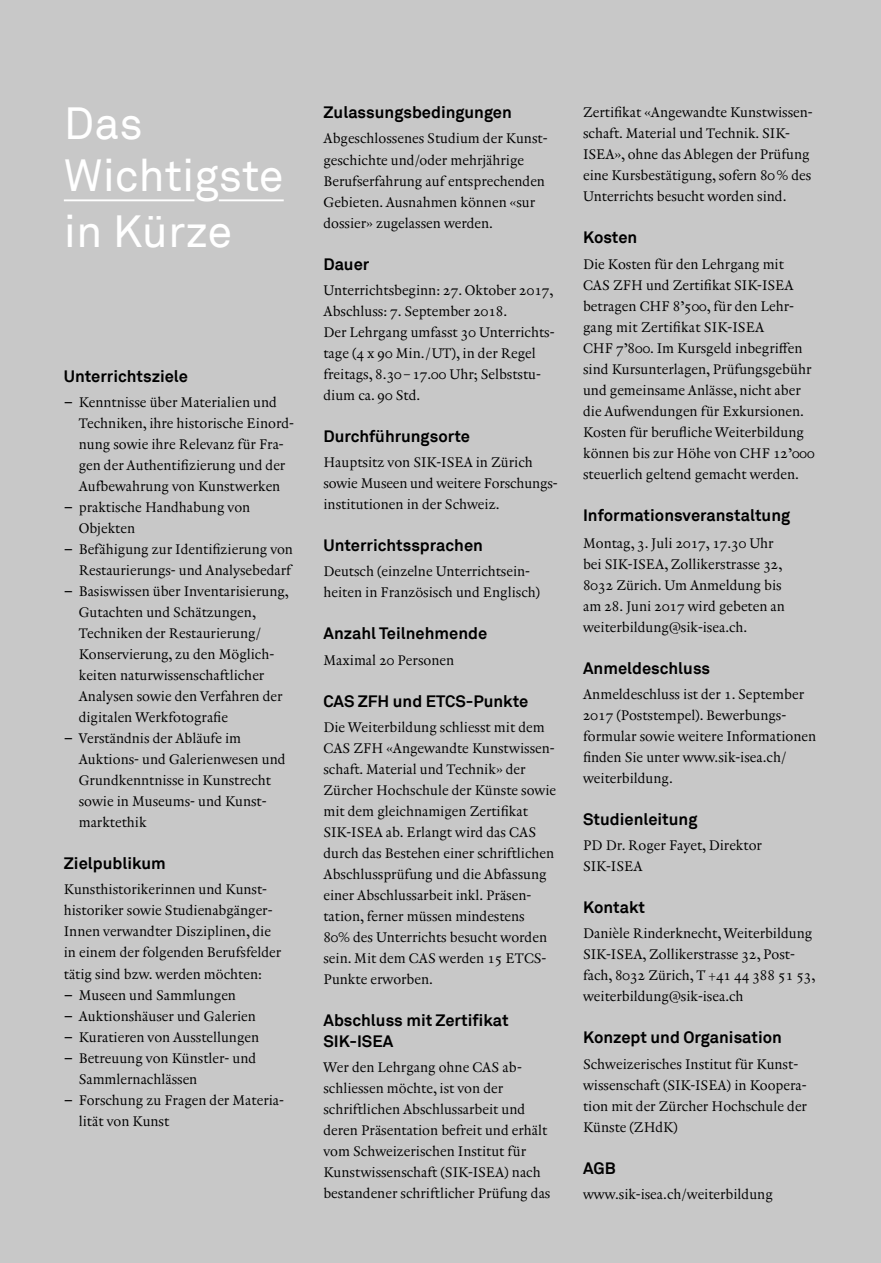
<style>
.page{position:relative;width:881px;height:1263px;background:#fff}
.page>*{position:absolute;margin:0;border:0;box-sizing:border-box;transform-origin:0 0}
.t1{font:45px/54px "Akkurat";color:#fff}
.t2{font:700 16.5px/21px "Akkurat";color:#000}
.t3{font:14.25px/21px "Renard No 3";color:#000}
.s1{font-family:"Akkurat"}
</style>
<div class="page">
<hr style="left:880px;top:0;width:1px;height:1263px;background:#c8c8c8">
<div style="left:0;top:0;width:880px;height:1263px;background:#c8c8c8"></div>
<hr style="left:64px;top:199px;width:130px;height:2px;background:#fff">
<hr style="left:219px;top:199px;width:64px;height:2px;background:#fff">
<h1 class="t1" style="left:64px;top:97px;width:221px">Das<br>Wichtigste in Kürze</h1>
<p class="t2" style="left:64px;top:366px;width:126px">Unterrichtsziele</p>
<p class="t3" style="left:79px;top:392px;width:217px;text-indent:-15px"><span class="s1">–</span> Kenntnisse über Materialien und Techniken, ihre historische Einord&shy;nung sowie ihre Relevanz für Fra&shy;gen der Authentifizierung und der Aufbewahrung von Kunstwerken</p>
<p class="t3" style="left:79px;top:497px;width:173px;text-indent:-15px"><span class="s1">–</span> praktische Handhabung von<br>Objekten</p>
<p class="t3" style="left:64px;top:539px;width:231px;text-align:right"><span class="s1">–</span> Befähigung zur Identifizierung von<br>Restaurierungs- und Analysebedarf</p>
<p class="t3" style="left:79px;top:581px;width:211px;text-indent:-15px"><span class="s1">–</span> Basiswissen über Inventarisierung,<br>Gutachten und Schätzungen,<br>Techniken der Restaurierung/<br>Konservierung, zu den Möglich&shy;keiten naturwissenschaftlicher<br>Analysen sowie den Verfahren der digitalen Werkfotografie</p>
<p class="t3" style="left:79px;top:728px;width:208px;text-indent:-15px"><span class="s1">–</span> Verständnis der Abläufe im<br>Auktions- und Galerienwesen und<br>Grundkenntnisse in Kunstrecht sowie in Museums- und Kunst&shy;marktethik</p>
<p class="t2" style="left:64px;top:853px;width:104px">Zielpublikum</p>
<p class="t3" style="left:64px;top:879px;width:219px">Kunsthistorikerinnen und Kunst&shy;historiker sowie Studienabgänger-Innen verwandter Disziplinen, die in einem der folgenden Berufsfelder tätig sind bzw. werden möchten:</p>
<p class="t3" style="left:64px;top:985px;width:174px"><span class="s1">–</span> Museen und Sammlungen</p>
<p class="t3" style="left:64px;top:1006px;width:193px"><span class="s1">–</span> Auktionshäuser und Galerien</p>
<p class="t3" style="left:64px;top:1027px;width:197px"><span class="s1">–</span> Kuratieren von Ausstellungen</p>
<p class="t3" style="left:79px;top:1048px;width:179px;text-indent:-15px"><span class="s1">–</span> Betreuung von Künstler- und<br>Sammlernachlässen</p>
<p class="t3" style="left:79px;top:1090px;width:206px;text-indent:-15px"><span class="s1">–</span> Forschung zu Fragen der Materia&shy;lität von Kunst</p>
<p class="t2" style="left:323px;top:102px;width:190px">Zulassungsbedingungen</p>
<p class="t3" style="left:323px;top:129px;width:225px">Abgeschlossenes Studium der Kunst&shy;geschichte und/oder mehrjährige Berufserfahrung auf entsprechenden Gebieten. Ausnahmen können «sur dossier» zugelassen werden.</p>
<p class="t2" style="left:323px;top:253px;width:47px">Dauer</p>
<p class="t3" style="left:323px;top:280px;width:232px">Unterrichtsbeginn: 27. Oktober 2017,<br>Abschluss: 7. September 2018.<br>Der Lehrgang umfasst 30 Unterrichts&shy;tage (4 x 90 Min./UT), in der Regel freitags, 8.30–17.00 Uhr; Selbststu&shy;dium ca. 90 Std.</p>
<p class="t2" style="left:323px;top:426px;width:148px">Durchführungsorte</p>
<p class="t3" style="left:323px;top:452px;width:235px">Hauptsitz von SIK-ISEA in Zürich sowie Museen und weitere Forschungs&shy;institutionen in der Schweiz.</p>
<p class="t2" style="left:323px;top:535px;width:161px">Unterrichtssprachen</p>
<p class="t3" style="left:323px;top:561px;width:218px">Deutsch (einzelne Unterrichtsein&shy;heiten in Französisch und Englisch)</p>
<p class="t2" style="left:323px;top:623px;width:165px">Anzahl Teilnehmende</p>
<p class="t3" style="left:323px;top:650px;width:132px">Maximal 20 Personen</p>
<p class="t2" style="left:323px;top:690px;width:206px">CAS ZFH und ETCS-Punkte</p>
<p class="t3" style="left:323px;top:717px;width:234px">Die Weiterbildung schliesst mit dem CAS ZFH «Angewandte Kunstwissen&shy;schaft. Material und Technik» der Zürcher Hochschule der Künste sowie mit dem gleichnamigen Zertifikat SIK-ISEA ab. Erlangt wird das CAS durch das Bestehen einer schriftlichen Abschlussprüfung und die Abfassung einer Abschlussarbeit inkl. Präsen&shy;tation, ferner müssen mindestens<br>80% des Unterrichts besucht worden sein. Mit dem CAS werden 15 ETCS-Punkte erworben.</p>
<p class="t2" style="left:323px;top:1010px;width:187px">Abschluss mit Zertifikat<br>SIK-ISEA</p>
<p class="t3" style="left:323px;top:1057px;width:228px">Wer den Lehrgang ohne CAS ab&shy;schliessen möchte, ist von der schriftlichen Abschlussarbeit und deren Präsentation befreit und erhält vom Schweizerischen Institut für Kunstwissenschaft (SIK-ISEA) nach bestandener schriftlicher Prüfung das</p>
<p class="t3" style="left:583px;top:102px;width:230px">Zertifikat «Angewandte Kunstwissen&shy;schaft. Material und Technik. SIK-ISEA», ohne das Ablegen der Prüfung eine Kursbestätigung, sofern 80% des Unterrichts besucht worden sind.</p>
<p class="t2" style="left:583px;top:227px;width:56px">Kosten</p>
<p class="t3" style="left:583px;top:254px;width:233px">Die Kosten für den Lehrgang mit<br>CAS ZFH und Zertifikat SIK-ISEA betragen CHF 8’500, für den Lehr&shy;gang mit Zertifikat SIK-ISEA<br>CHF 7’800. Im Kursgeld inbegriffen sind Kursunterlagen, Prüfungsgebühr und gemeinsame Anlässe, nicht aber die Aufwendungen für Exkursionen.<br>Kosten für berufliche Weiterbildung können bis zur Höhe von CHF 12’000 steuerlich geltend gemacht werden.</p>
<p class="t2" style="left:583px;top:505px;width:208px">Informationsveranstaltung</p>
<p class="t3" style="left:583px;top:533px;width:203px">Montag, 3. Juli 2017, 17.30 Uhr bei SIK-ISEA, Zollikerstrasse 32,<br>8032 Zürich. Um Anmeldung bis am 28. Juni 2017 wird gebeten an weiterbildung@sik-isea.ch.</p>
<p class="t2" style="left:583px;top:657px;width:129px">Anmeldeschluss</p>
<p class="t3" style="left:583px;top:684px;width:234px">Anmeldeschluss ist der 1. September<br>2017 (Poststempel). Bewerbungs&shy;formular sowie weitere Informationen finden Sie unter www.sik-isea.ch/ weiterbildung.</p>
<p class="t2" style="left:583px;top:808px;width:116px">Studienleitung</p>
<p class="t3" style="left:583px;top:835px;width:180px">PD Dr. Roger Fayet, Direktor<br>SIK-ISEA</p>
<p class="t2" style="left:583px;top:897px;width:64px">Kontakt</p>
<p class="t3" style="left:583px;top:923px;width:233px">Danièle Rinderknecht, Weiterbildung SIK-ISEA, Zollikerstrasse 32, Post&shy;fach, 8032 Zürich, T +41 44 388 51 53, weiterbildung@sik-isea.ch</p>
<p class="t2" style="left:583px;top:1027px;width:200px">Konzept und Organisation</p>
<p class="t3" style="left:583px;top:1054px;width:225px">Schweizerisches Institut für Kunst&shy;wissenschaft (SIK-ISEA) in Koopera&shy;tion mit der Zürcher Hochschule der<br>Künste (ZHdK)</p>
<p class="t2" style="left:583px;top:1157px;width:34px">AGB</p>
<p class="t3" style="left:583px;top:1184px;width:191px">www.sik-isea.ch/weiterbildung</p>
</div>
